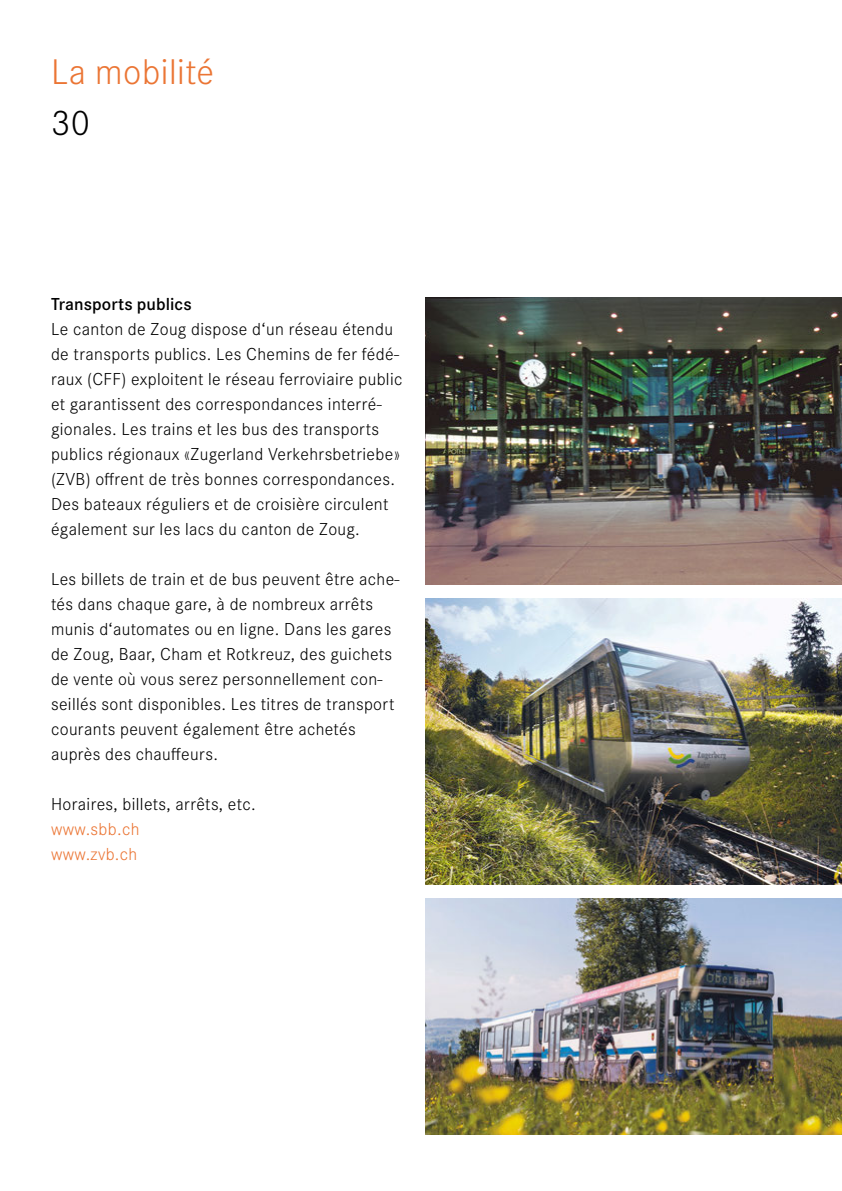
<style>
.page{position:relative;width:842px;height:1191px;background:#fff}
.page>*{position:absolute;margin:0;border:0;box-sizing:border-box;transform-origin:0 0}
.t1{font:300 37px "Corporate S";letter-spacing:.015em;color:#eb7534}
.t2{font:300 37px "Corporate S";color:#000}
.t3{font:300 18px/25px "Corporate S";letter-spacing:.02em;color:#000}
.t4{font:300 18px/25px "Corporate S";letter-spacing:.02em;color:#eb7534}
.t5{font:600 18px "Corporate S";letter-spacing:.005em;color:#000}
</style>
<div class="page">
<img style="left:425px;top:298px;width:417px;height:287px">
<img style="left:425px;top:899px;width:417px;height:236px">
<img style="left:425px;top:598px;width:417px;height:287px">
<h1 class="t1" style="left:51px;top:48px;width:165px">La mobilité</h1>
<h1 class="t2" style="left:51px;top:98px;width:41px">30</h1>
<p class="t5" style="left:51px;top:293px;width:142px">Transports publics</p>
<p class="t3" style="left:51px;top:315px;width:353px">Le canton de Zoug dispose d‘un réseau étendu de transports publics. Les Chemins de fer fédé&shy;raux (CFF) exploitent le réseau ferroviaire public et garantissent des correspondances interré&shy;gionales. Les trains et les bus des transports publics régionaux «Zugerland Verkehrsbetriebe» (ZVB) offrent de très bonnes correspondances.<br>Des bateaux réguliers et de croisière circulent également sur les lacs du canton de Zoug.</p>
<p class="t3" style="left:51px;top:565px;width:350px">Les billets de train et de bus peuvent être ache&shy;tés dans chaque gare, à de nombreux arrêts munis d‘automates ou en ligne. Dans les gares de Zoug, Baar, Cham et Rotkreuz, des guichets de vente où vous serez personnellement con&shy;seillés sont disponibles. Les titres de transport courants peuvent également être achetés auprès des chauffeurs.</p>
<p class="t3" style="left:51px;top:790px;width:206px">Horaires, billets, arrêts, etc.</p>
<p class="t4" style="left:51px;top:815px;width:90px">www.sbb.ch www.zvb.ch</p>
</div>
